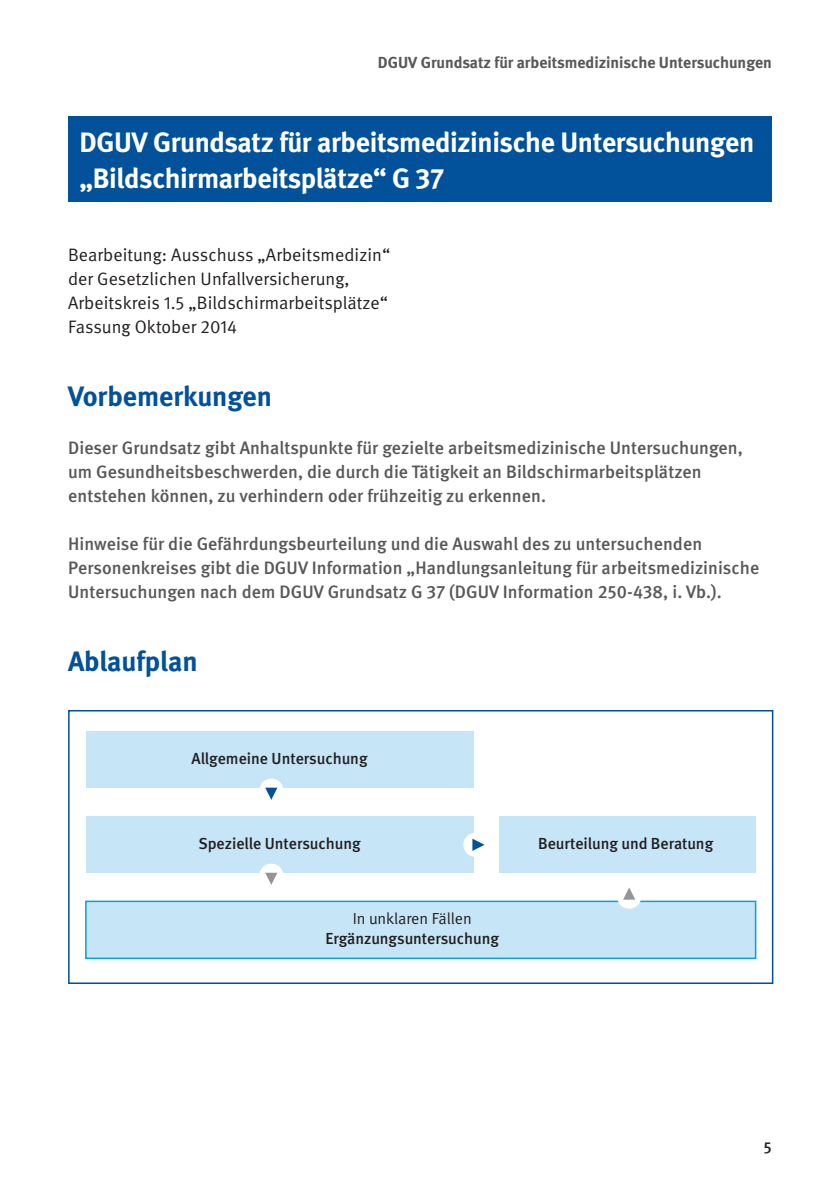
<style>
.page{position:relative;width:840px;height:1191px;background:#fff}
.page>*{position:absolute;margin:0;border:0;box-sizing:border-box;transform-origin:0 0}
.t1{font:700 28px/36px "DGUV Meta";letter-spacing:-.01em;color:#fff}
.t2{font:700 28px "DGUV Meta";color:#01519b}
.t3{font:500 18px/24.2px "DGUV Meta";letter-spacing:.005em;color:#57585a}
.t4{font:18px/24.2px "DGUV Meta";letter-spacing:.005em;color:#231f20}
.t5{font:500 16px "DGUV Meta";color:#231f20}
.t6{font:700 16px "DGUV Meta";color:#57585a}
.t7{font:16px "DGUV Meta";letter-spacing:-.005em;color:#231f20}
</style>
<div class="page">
<div style="left:86px;top:731px;width:387px;height:57px;background:#c6e6f8"></div>
<div style="left:85px;top:900px;width:671px;height:59px;background:#c6e6f8;border:2px solid #00a1e3"></div>
<div style="left:86px;top:816px;width:387px;height:57px;background:#c6e6f8"></div>
<div style="left:499px;top:816px;width:256px;height:57px;background:#c6e6f8"></div>
<div style="left:259px;top:778px;width:24px;height:24px;background:#fff;border-radius:50%"></div>
<svg style="left:265px;top:787px;width:12px;height:13px"></svg>
<div style="left:616px;top:884px;width:25px;height:24px;background:#fff;border-radius:50%"></div>
<svg style="left:623px;top:887px;width:12px;height:12px"></svg>
<div style="left:259px;top:863px;width:24px;height:24px;background:#fff;border-radius:50%"></div>
<svg style="left:265px;top:872px;width:12px;height:13px"></svg>
<div style="left:463px;top:832px;width:24px;height:25px;background:#fff;border-radius:50%"></div>
<svg style="left:472px;top:838px;width:12px;height:13px"></svg>
<div style="left:68px;top:710px;width:705px;height:274px;border:2px solid #01519b"></div>
<div style="left:68px;top:117px;width:703px;height:85px;background:#01519b"></div>
<p class="t6" style="left:377px;top:53px;width:395px">DGUV Grundsatz für arbeitsmedizinische Untersuchungen</p>
<h1 class="t1" style="left:79px;top:125px;width:676px">DGUV Grundsatz für arbeitsmedizinische Untersuchungen „Bildschirmarbeitsplätze“ G 37</h1>
<p class="t4" style="left:68px;top:243px;width:323px">Bearbeitung: Ausschuss „Arbeitsmedizin“ der Gesetzlichen Unfallversicherung, Arbeitskreis 1.5 „Bildschirmarbeitsplätze“ Fassung Oktober 2014</p>
<h1 class="t2" style="left:68px;top:379px;width:205px">Vorbemerkungen</h1>
<p class="t3" style="left:68px;top:436px;width:676px">Dieser Grundsatz gibt Anhaltspunkte für gezielte arbeitsmedizinische Untersuchungen, um Gesundheitsbeschwerden, die durch die Tätigkeit an Bildschirmarbeitsplätzen entstehen können, zu verhindern oder frühzeitig zu erkennen.</p>
<p class="t3" style="left:68px;top:532px;width:692px">Hinweise für die Gefährdungsbeurteilung und die Auswahl des zu untersuchenden<br>Personenkreises gibt die DGUV Information „Handlungsanleitung für arbeitsmedizinische<br>Untersuchungen nach dem DGUV Grundsatz G 37 (DGUV Information 250-438, i. Vb.).</p>
<h1 class="t2" style="left:68px;top:644px;width:131px">Ablaufplan</h1>
<p class="t5" style="left:191px;top:749px;width:177px">Allgemeine Untersuchung</p>
<p class="t5" style="left:198px;top:834px;width:164px">Spezielle Untersuchung</p>
<p class="t5" style="left:537px;top:834px;width:177px">Beurteilung und Beratung</p>
<p class="t7" style="left:352px;top:909px;width:120px">In unklaren Fällen</p>
<p class="t5" style="left:325px;top:929px;width:175px">Ergänzungsuntersuchung</p>
<p class="t5" style="left:763px;top:1137px;width:9px">5</p>
</div>
